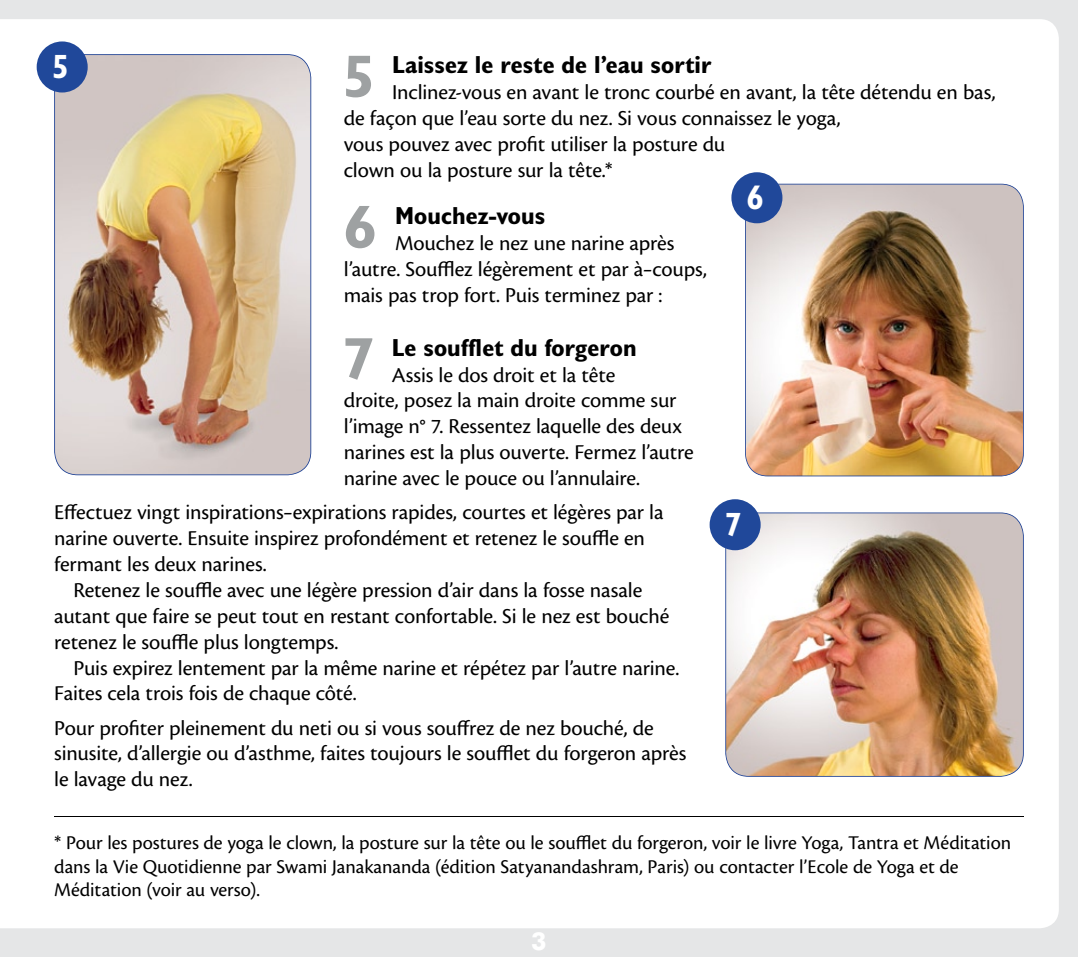
<style>
.page{position:relative;width:1078px;height:957px;background:#e5e6e7}
.page>*{position:absolute;margin:0;border:0;box-sizing:border-box;transform-origin:0 0}
.t1{font:700 condensed 59.85px "Humanist 521 BT";color:#9ea1a2;scale:1.1 1}
.t2{font:700 condensed 33.75px "Humanist 521 BT";color:#fff}
.t3{font:700 condensed 24.75px "Humanist 521 BT";color:#000;scale:1.1 1}
.t4{font:700 24.75px "Futura BT";color:#fff}
.t5{font:22.05px/25.9px "Cronos Pro";letter-spacing:-.005em;color:#000}
.t6{font:20.25px/23.6px "Cronos Pro";letter-spacing:-.005em;color:#000}
</style>
<div class="page">
<div style="left:0;top:19px;width:1059px;height:909px;background:#fff"></div>
<img style="left:54px;top:54px;width:257px;height:421px">
<img style="left:745px;top:184px;width:279px;height:292px">
<img style="left:725px;top:512px;width:299px;height:265px">
<hr style="left:54px;top:816px;width:970px;height:1px;background:#000">
<div style="left:37px;top:41px;width:51px;height:51px;background:#20489a;border-radius:50%"></div>
<div style="left:731px;top:172px;width:51px;height:51px;background:#20489a;border-radius:50%"></div>
<div style="left:710px;top:499px;width:51px;height:51px;background:#20489a;border-radius:50%"></div>
<h2 class="t2" style="left:53px;top:46px;width:17px">5</h2>
<h1 class="t1" style="left:344px;top:39px;width:29px">5</h1>
<p class="t3" style="left:392px;top:49px;width:292px">Laissez le reste de l’eau sortir</p>
<p class="t5" style="left:344px;top:79px;width:653px;text-indent:48px">Inclinez-vous en avant le tronc courbé en avant, la tête détendu en bas, de façon que l’eau sorte du nez. Si vous connaissez le yoga,<br>vous pouvez avec profit utiliser la posture du<br>clown ou la posture sur la tête.*</p>
<h1 class="t1" style="left:344px;top:190px;width:31px">6</h1>
<p class="t3" style="left:395px;top:200px;width:138px">Mouchez-vous</p>
<h2 class="t2" style="left:747px;top:177px;width:18px">6</h2>
<p class="t5" style="left:344px;top:230px;width:365px;text-indent:51px">Mouchez le nez une narine après l’autre. Soufflez légèrement et par à–coups, mais pas trop fort. Puis terminez par :</p>
<h1 class="t1" style="left:344px;top:322px;width:28px">7</h1>
<p class="t3" style="left:392px;top:332px;width:224px">Le soufflet du forgeron</p>
<p class="t5" style="left:344px;top:362px;width:352px;text-indent:48px">Assis le dos droit et la tête<br>droite, posez la main droite comme sur l’image n° 7. Ressentez laquelle des deux narines est la plus ouverte. Fermez l’autre narine avec le pouce ou l’annulaire.</p>
<p class="t5" style="left:54px;top:499px;width:611px">Effectuez vingt inspirations–expirations rapides, courtes et légères par la narine ouverte. Ensuite inspirez profondément et retenez le souffle en fermant les deux narines.</p>
<p class="t5" style="left:54px;top:577px;width:617px;text-indent:19px">Retenez le souffle avec une légère pression d’air dans la fosse nasale autant que faire se peut tout en restant confortable. Si le nez est bouché retenez le souffle plus longtemps.</p>
<p class="t5" style="left:54px;top:655px;width:627px;text-indent:19px">Puis expirez lentement par la même narine et répétez par l’autre narine.<br>Faites cela trois fois de chaque côté.</p>
<p class="t5" style="left:54px;top:715px;width:634px">Pour profiter pleinement du neti ou si vous souffrez de nez bouché, de sinusite, d’allergie ou d’asthme, faites toujours le soufflet du forgeron après le lavage du nez.</p>
<h2 class="t2" style="left:726px;top:504px;width:17px">7</h2>
<p class="t6" style="left:54px;top:831px;width:958px">* Pour les postures de yoga le clown, la posture sur la tête ou le soufflet du forgeron, voir le livre Yoga, Tantra et Méditation dans la Vie Quotidienne par Swami Janakananda (édition Satyanandashram, Paris) ou contacter l’Ecole de Yoga et de<br>Méditation (voir au verso).</p>
<p class="t4" style="left:531px;top:926px;width:17px">3</p>
</div>
